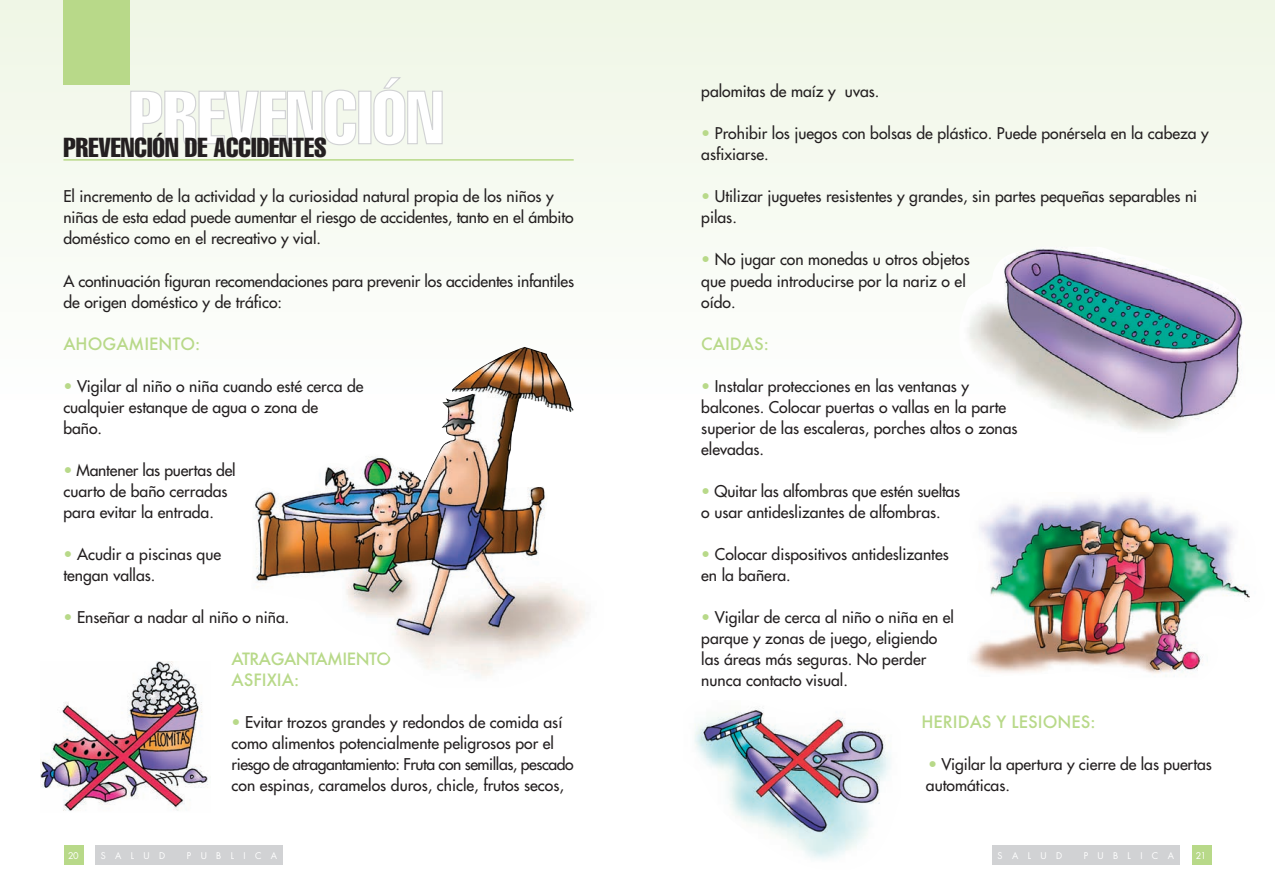
<style>
.page{position:relative;width:1275px;height:893px;background:#fff}
.page>*{position:absolute;margin:0;border:0;box-sizing:border-box;transform-origin:0 0}
.t1{font:extra-condensed 27px "Helvetica";color:#231f20}
.t2{font:500 16.5px "Futura";color:#b8d989}
.t3{font:500 16.5px/21px "Futura";letter-spacing:-.03em;color:#b8d989}
.t4{font:15.75px/21px "Futura";color:#231f20}
.t5{font:9px "Futura";letter-spacing:1.04em;color:#fff}
.s1{color:#b8d989}
</style>
<div class="page">
<div style="left:0;top:0;width:1275px;height:404px;background:#f6faf1"></div>
<div style="left:64px;top:845px;width:20px;height:19px;background:#b8d989"></div>
<div style="left:96px;top:845px;width:187px;height:19px;background:#d1d2d4"></div>
<div style="left:1192px;top:845px;width:19px;height:19px;background:#b8d989"></div>
<div style="left:992px;top:845px;width:188px;height:19px;background:#d1d2d4"></div>
<div style="left:63px;top:0;width:66px;height:84px;background:#b8d989"></div>
<hr style="left:63px;top:159px;width:511px;height:1px;background:#b8d989">
<svg style="left:130px;top:89px;width:227px;height:57px"></svg>
<div style="left:359px;top:91px;width:12px;height:53px;background:#fff"></div>
<div style="left:358px;top:91px;width:13px;height:53px;border:1px solid #d1d2d4"></div>
<svg style="left:373px;top:77px;width:70px;height:69px"></svg>
<img style="left:40px;top:661px;width:168px;height:150px">
<img style="left:959px;top:247px;width:286px;height:185px">
<img style="left:970px;top:497px;width:280px;height:180px">
<img style="left:694px;top:708px;width:197px;height:152px">
<img style="left:251px;top:347px;width:353px;height:329px">
<h1 class="t1" style="left:63px;top:130px;width:265px">PREVENCIÓN DE ACCIDENTES</h1>
<p class="t4" style="left:63px;top:186px;width:512px">El incremento de la actividad y la curiosidad natural propia de los niños y niñas de esta edad puede aumentar el riesgo de accidentes, tanto en el ámbito doméstico como en el recreativo y vial.</p>
<p class="t4" style="left:63px;top:270px;width:512px">A continuación figuran recomendaciones para prevenir los accidentes infantiles de origen doméstico y de tráfico:</p>
<p class="t2" style="left:63px;top:332px;width:138px">AHOGAMIENTO:</p>
<p class="t4" style="left:63px;top:375px;width:302px"><span class="s1">•</span> Vigilar al niño o niña cuando esté cerca de cualquier estanque de agua o zona de<br>baño.</p>
<p class="t4" style="left:63px;top:459px;width:174px"><span class="s1">•</span> Mantener las puertas del cuarto de baño cerradas para evitar la entrada.</p>
<p class="t4" style="left:63px;top:543px;width:159px"><span class="s1">•</span> Acudir a piscinas que tengan vallas.</p>
<p class="t4" style="left:63px;top:606px;width:227px"><span class="s1">•</span> Enseñar a nadar al niño o niña.</p>
<p class="t3" style="left:232px;top:647px;width:175px">ATRAGANTAMIENTO Y<br>ASFIXIA:</p>
<p class="t4" style="left:232px;top:711px;width:344px"><span class="s1">•</span> Evitar trozos grandes y redondos de comida así como alimentos potencialmente peligrosos por el riesgo de atragantamiento: Fruta con semillas, pescado con espinas, caramelos duros, chicle, frutos secos,</p>
<p class="t4" style="left:701px;top:81px;width:180px">palomitas de maíz y uvas.</p>
<p class="t4" style="left:701px;top:123px;width:509px"><span class="s1">•</span> Prohibir los juegos con bolsas de plástico. Puede ponérsela en la cabeza y asfixiarse.</p>
<p class="t4" style="left:701px;top:186px;width:497px"><span class="s1">•</span> Utilizar juguetes resistentes y grandes, sin partes pequeñas separables ni pilas.</p>
<p class="t4" style="left:701px;top:249px;width:270px"><span class="s1">•</span> No jugar con monedas u otros objetos que pueda introducirse por la nariz o el oído.</p>
<p class="t2" style="left:701px;top:332px;width:69px">CAIDAS:</p>
<p class="t4" style="left:701px;top:375px;width:318px"><span class="s1">•</span> Instalar protecciones en las ventanas y balcones. Colocar puertas o vallas en la parte superior de las escaleras, porches altos o zonas elevadas.</p>
<p class="t4" style="left:701px;top:480px;width:260px"><span class="s1">•</span> Quitar las alfombras que estén sueltas o usar antideslizantes de alfombras.</p>
<p class="t4" style="left:701px;top:543px;width:249px"><span class="s1">•</span> Colocar dispositivos antideslizantes en la bañera.</p>
<p class="t4" style="left:701px;top:606px;width:254px"><span class="s1">•</span> Vigilar de cerca al niño o niña en el parque y zonas de juego, eligiendo las áreas más seguras. No perder nunca contacto visual.</p>
<p class="t2" style="left:921px;top:710px;width:175px">HERIDAS Y LESIONES:</p>
<p class="t4" style="left:926px;top:753px;width:287px"><span class="s1">•</span> Vigilar la apertura y cierre de las puertas automáticas.</p>
<p class="t5" style="left:68px;top:849px;width:12px">20</p>
<p class="t5" style="left:101px;top:849px;width:66px">SALUD</p>
<p class="t5" style="left:187px;top:849px;width:92px">PUBLICA</p>
<p class="t5" style="left:998px;top:849px;width:66px">SALUD</p>
<p class="t5" style="left:1084px;top:849px;width:92px">PUBLICA</p>
<p class="t5" style="left:1196px;top:849px;width:12px">21</p>
</div>
